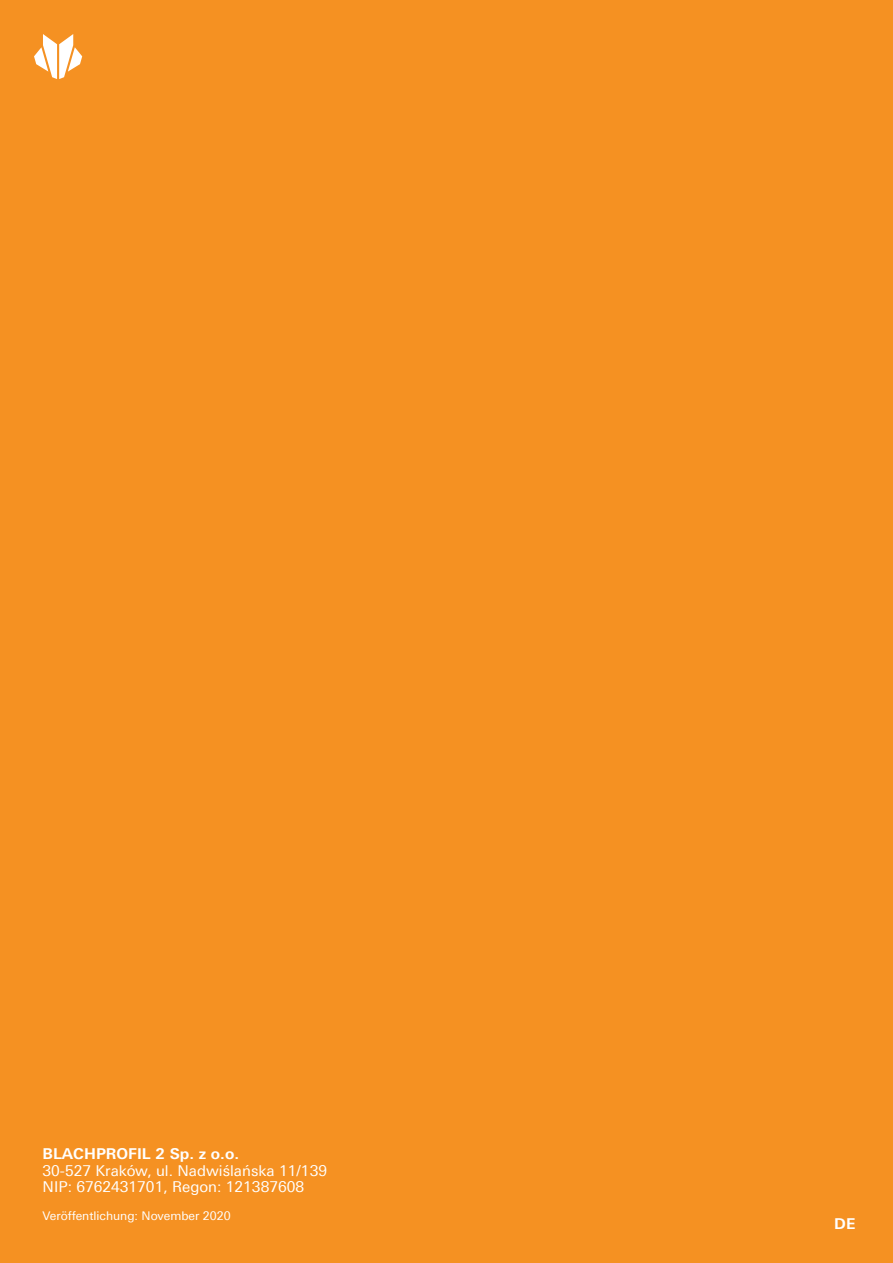
<style>
.page{position:relative;width:893px;height:1263px;background:#f59122}
.page>*{position:absolute;margin:0;border:0;box-sizing:border-box;transform-origin:0 0}
.t1{font:15px/16.5px "Univers Next Pro";color:#fff}
.t2{font:700 15px "Univers Next Pro";color:#fff}
.t3{font:12px "Univers Next Pro";color:#fff}
</style>
<div class="page">
<svg style="left:34px;top:34px;width:48px;height:45px"></svg>
<p class="t2" style="left:43px;top:1145px;width:198px">BLACHPROFIL 2 Sp. z o.o.</p>
<p class="t1" style="left:43px;top:1162px;width:286px">30-527 Kraków, ul. Nadwiślańska 11/139<br>NIP: 6762431701, Regon: 121387608</p>
<p class="t3" style="left:43px;top:1209px;width:190px">Veröffentlichung: November 2020</p>
<p class="t2" style="left:834px;top:1214px;width:23px">DE</p>
</div>
